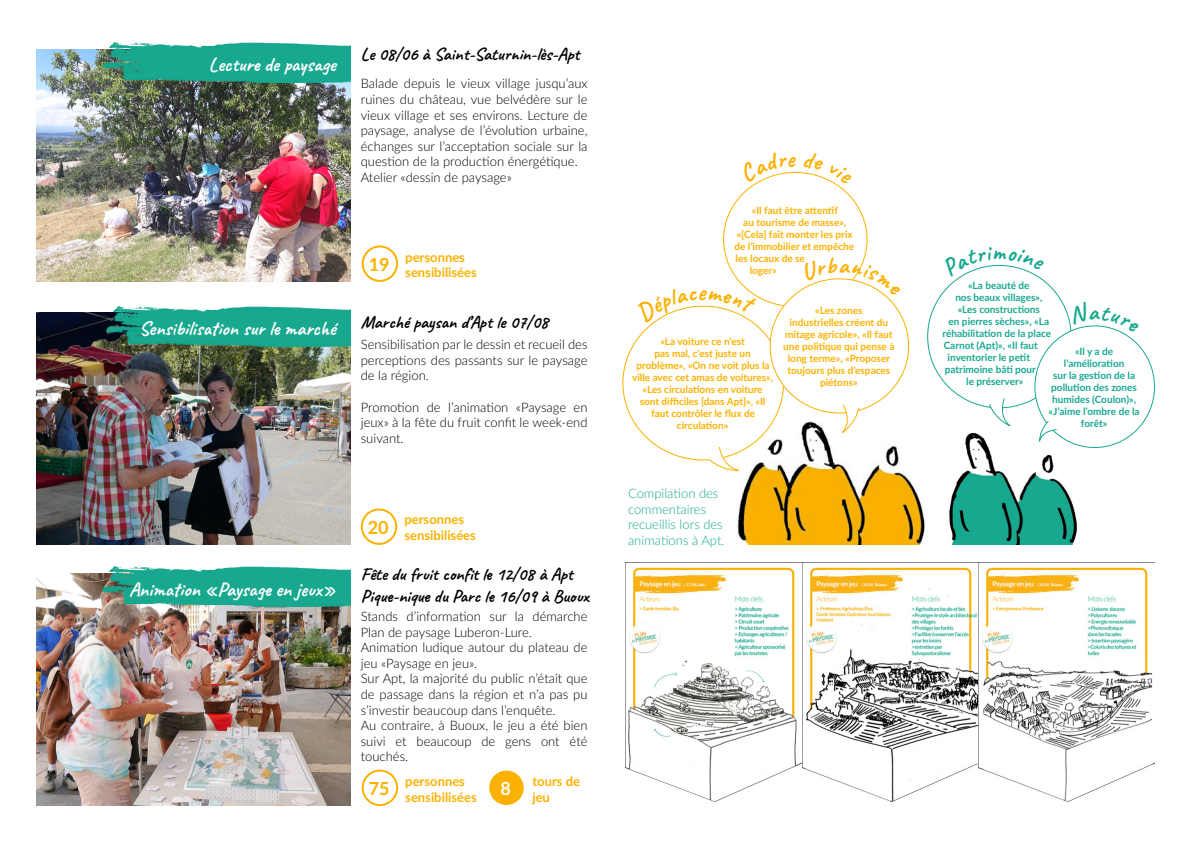
<style>
.page{position:relative;width:1191px;height:842px;background:#fff}
.page>*{position:absolute;margin:0;border:0;box-sizing:border-box;transform-origin:0 0}
.t1{font:700 20px "Caveat";color:#fff}
.t2{font:700 18px/21.6px "Caveat";color:#000}
.t3{font:700 18px "Lato";color:#fbb100}
.t4{font:700 18px "Lato";color:#fff}
.t5{font:300 13px/15.6px "Lato";color:#000;text-align:justify}
.t6{font:700 13px/15.6px "Lato";color:#fbb100}
.t7{font:300 13px/15.6px "Lato";color:#18a88f}
.t8{font:700 10px/12px "Lato";color:#fbb100;text-align:center}
.t9{font:700 10px/12px "Lato";color:#18a88f;text-align:center}
</style>
<div class="page">
<img style="left:36px;top:313px;width:315px;height:232px">
<img style="left:106px;top:306px;width:245px;height:40px">
<img style="left:36px;top:574px;width:315px;height:231px">
<img style="left:36px;top:50px;width:315px;height:231px">
<img style="left:103px;top:567px;width:248px;height:40px">
<img style="left:103px;top:43px;width:248px;height:40px">
<img style="left:625px;top:562px;width:530px;height:240px">
<div style="left:362px;top:769px;width:36px;height:37px;border:2px solid #fbb100;border-radius:50%"></div>
<div style="left:362px;top:245px;width:36px;height:37px;border:2px solid #fbb100;border-radius:50%"></div>
<div style="left:361px;top:508px;width:36px;height:37px;border:2px solid #fbb100;border-radius:50%"></div>
<div style="left:489px;top:770px;width:34px;height:35px;background:#fbb100;border-radius:50%"></div>
<img style="left:735px;top:417px;width:190px;height:128px">
<img style="left:949px;top:433px;width:129px;height:112px">
<svg style="left:708px;top:446px;width:31px;height:26px"></svg>
<svg style="left:988px;top:398px;width:23px;height:29px"></svg>
<div style="left:1035px;top:326px;width:119px;height:121px;background:#fff;border-radius:50%"></div>
<svg style="left:1038px;top:420px;width:19px;height:29px"></svg>
<svg style="left:841px;top:404px;width:19px;height:31px"></svg>
<svg style="left:651px;top:288px;width:106px;height:36px"></svg>
<svg style="left:959px;top:264px;width:80px;height:13px"></svg>
<svg style="left:1069px;top:318px;width:55px;height:15px"></svg>
<svg style="left:757px;top:171px;width:39px;height:11px"></svg>
<svg style="left:829px;top:179px;width:9px;height:6px"></svg>
<svg style="left:801px;top:257px;width:86px;height:39px"></svg>
<h1 class="t1" style="left:209px;top:52px;width:128px">Lecture de paysage</h1>
<h2 class="t2" style="left:361px;top:43px;width:220px">Le 08/06 à Saint-Saturnin-lès-Apt</h2>
<p class="t5" style="left:361px;top:75px;width:228px;text-align:left">Balade depuis le vieux village jusqu’aux ruines du château, vue belvédère sur le vieux village et ses environs. Lecture de paysage, analyse de l’évolution urbaine, échanges sur l’acceptation sociale sur la question de la production énergétique.<br>Atelier «dessin de paysage»</p>
<h2 class="t3" style="left:369px;top:251px;width:22px">19</h2>
<p class="t6" style="left:405px;top:249px;width:73px">personnes sensibilisées</p>
<h1 class="t1" style="left:139px;top:316px;width:198px">Sensibilisation sur le marché</h1>
<h2 class="t2" style="left:361px;top:311px;width:189px">Marché paysan d’Apt le 07/08</h2>
<p class="t5" style="left:361px;top:336px;width:228px">Sensibilisation par le dessin et recueil des perceptions des passants sur le paysage de la région.</p>
<p class="t5" style="left:361px;top:399px;width:228px">Promotion de l’animation «Paysage en jeux» à la fête du fruit confit le week-end suivant.</p>
<h1 class="t1" style="left:129px;top:576px;width:208px">Animation «Paysage en jeux»</h1>
<h2 class="t3" style="left:368px;top:514px;width:22px">20</h2>
<p class="t6" style="left:404px;top:511px;width:73px">personnes sensibilisées</p>
<h2 class="t2" style="left:361px;top:564px;width:229px">Fête du fruit confit le 12/08 à Apt<br>Pique-nique du Parc le 16/09 à Buoux</h2>
<p class="t5" style="left:361px;top:608px;width:228px;text-align:left">Stands d’information sur la démarche<br>Plan de paysage Luberon-Lure.<br>Animation ludique autour du plateau de jeu «Paysage en jeu».<br>Sur Apt, la majorité du public n’était que de passage dans la région et n’a pas pu s’investir beaucoup dans l’enquête.<br>Au contraire, à Buoux, le jeu a été bien suivi et beaucoup de gens ont été touchés.</p>
<h2 class="t3" style="left:369px;top:775px;width:22px">75</h2>
<p class="t6" style="left:405px;top:773px;width:73px">personnes sensibilisées</p>
<h2 class="t4" style="left:500px;top:775px;width:12px">8</h2>
<p class="t6" style="left:532px;top:773px;width:49px">tours de jeu</p>
<p class="t8" style="left:752px;top:203px;width:88px">«Il faut être attentif</p>
<p class="t8" style="left:743px;top:215px;width:104px">au tourisme de masse»,</p>
<p class="t8" style="left:736px;top:227px;width:117px">«[Cela] fait monter les prix</p>
<p class="t8" style="left:734px;top:239px;width:121px">de l’immobilier et empêche</p>
<p class="t8" style="left:735px;top:251px;width:71px">les locaux de se</p>
<p class="t8" style="left:749px;top:263px;width:29px">loger»</p>
<p class="t8" style="left:783px;top:304px;width:113px">«Les zones<br>industrielles créent du mitage agricole», «Il faut une politique qui pense à long terme», «Proposer toujours plus d’espaces piétons»</p>
<p class="t8" style="left:632px;top:335px;width:142px">«La voiture ce n’est<br>pas mal, c’est juste un problème», «On ne voit plus la ville avec cet amas de voitures», «Les circulations en voiture sont difficiles [dans Apt]», «Il faut contrôler le flux de circulation»</p>
<p class="t7" style="left:628px;top:485px;width:98px">Compilation des commentaires recueillis lors des animations à Apt.</p>
<p class="t9" style="left:968px;top:279px;width:63px">«La beauté de</p>
<p class="t9" style="left:955px;top:291px;width:89px">nos beaux villages»,</p>
<p class="t9" style="left:957px;top:303px;width:84px">«Les constructions</p>
<p class="t9" style="left:948px;top:315px;width:102px">en pierres sèches», «La</p>
<p class="t9" style="left:942px;top:327px;width:110px">réhabilitation de la place</p>
<p class="t9" style="left:943px;top:339px;width:96px">Carnot (Apt)», «Il faut</p>
<p class="t9" style="left:947px;top:351px;width:84px">inventorier le petit</p>
<p class="t9" style="left:945px;top:363px;width:93px">patrimoine bâti pour</p>
<p class="t9" style="left:966px;top:375px;width:59px">le préserver»</p>
<p class="t9" style="left:1048px;top:345px;width:93px">«Il y a de l’amélioration<br>sur la gestion de la pollution des zones humides (Coulon)», «J’aime l’ombre de la forêt»</p>
</div>
